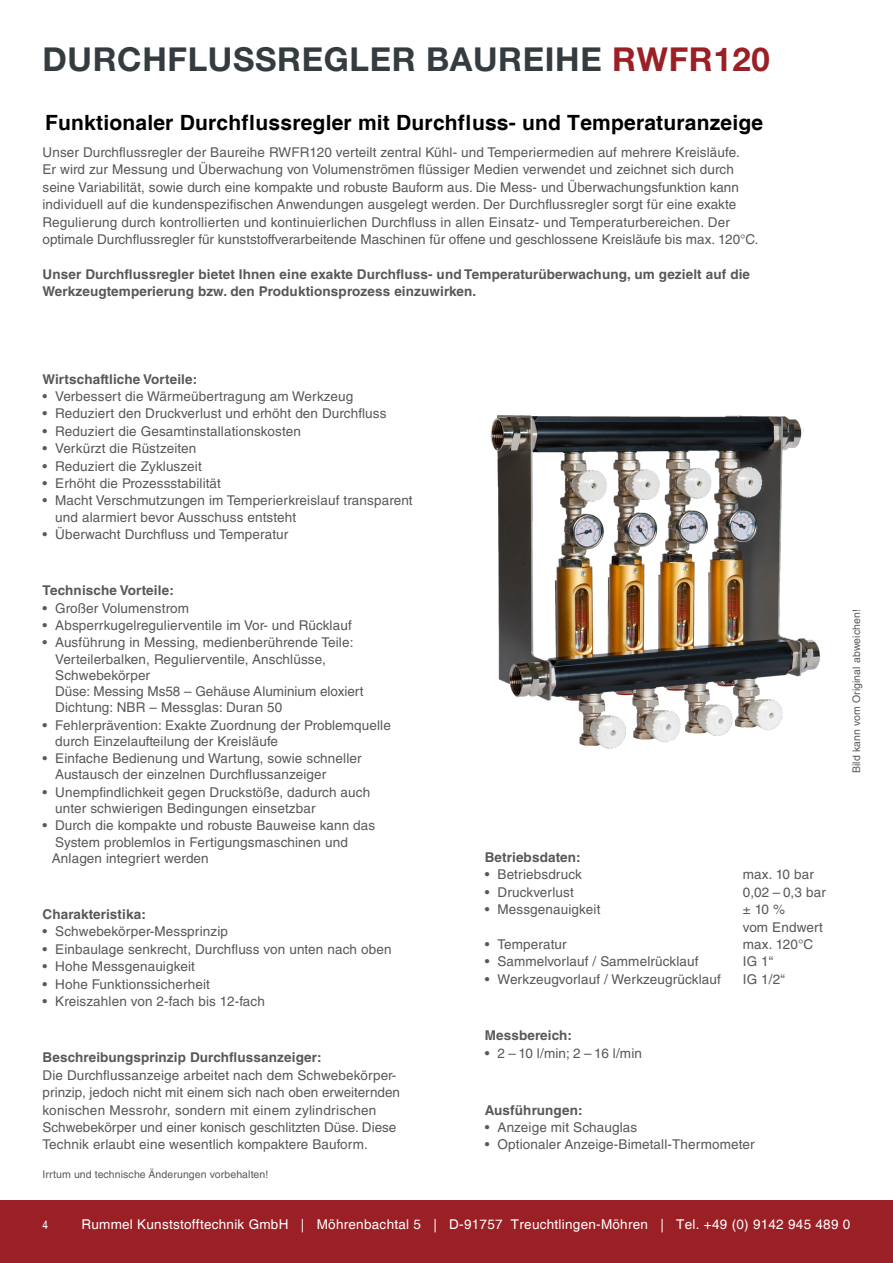
<style>
.page{position:relative;width:893px;height:1263px;background:#fff}
.page>*{position:absolute;margin:0;border:0;box-sizing:border-box;transform-origin:0 0}
.t1{font:700 33px "Helvetica Neue LT Std";letter-spacing:.02em;color:#343c3f}
.t2{font:700 21px "Helvetica";letter-spacing:.01em;color:#000}
.t3{font:13.5px/17.4px "Helvetica LT Std";letter-spacing:.01em;color:#58585a}
.t4{font:700 13.5px/17.4px "Helvetica LT Std";letter-spacing:.01em;color:#58585a}
.t5{font:13.5px "Helvetica";letter-spacing:.02em;color:#fff}
.t6{font:condensed 12px "Helvetica";color:#fff}
.t7{font:10.5px "Helvetica LT Std";letter-spacing:.01em;color:#58585a}
.s1{color:#9b2026}
</style>
<div class="page">
<div style="left:0;top:1200px;width:893px;height:63px;background:#9b2026"></div>
<img style="left:490px;top:415px;width:330px;height:333px">
<h1 class="t1" style="left:43px;top:39px;width:729px">DURCHFLUSSREGLER BAUREIHE <span class="s1">RWFR120</span></h1>
<h2 class="t2" style="left:45px;top:109px;width:720px">Funktionaler Durchflussregler mit Durchfluss- und Temperaturanzeige</h2>
<p class="t3" style="left:43px;top:143px;width:718px">Unser Durchflussregler der Baureihe RWFR120 verteilt zentral Kühl- und Temperiermedien auf mehrere Kreisläufe.<br>Er wird zur Messung und Überwachung von Volumenströmen flüssiger Medien verwendet und zeichnet sich durch seine Variabilität, sowie durch eine kompakte und robuste Bauform aus. Die Mess- und Überwachungsfunktion kann individuell auf die kundenspezifischen Anwendungen ausgelegt werden. Der Durchflussregler sorgt für eine exakte Regulierung durch kontrollierten und kontinuierlichen Durchfluss in allen Einsatz- und Temperaturbereichen. Der optimale Durchflussregler für kunststoffverarbeitende Maschinen für offene und geschlossene Kreisläufe bis max. 120°C.</p>
<p class="t4" style="left:43px;top:265px;width:709px">Unser Durchflussregler bietet Ihnen eine exakte Durchfluss- und Temperaturüberwachung, um gezielt auf die<br>Werkzeugtemperierung bzw. den Produktionsprozess einzuwirken.</p>
<p class="t4" style="left:43px;top:370px;width:156px">Wirtschaftliche Vorteile:</p>
<p class="t3" style="left:43px;top:387px;width:312px">• Verbessert die Wärmeübertragung am Werkzeug</p>
<p class="t3" style="left:43px;top:405px;width:345px">• Reduziert den Druckverlust und erhöht den Durchfluss</p>
<p class="t3" style="left:43px;top:422px;width:260px">• Reduziert die Gesamtinstallationskosten</p>
<p class="t3" style="left:43px;top:440px;width:155px">• Verkürzt die Rüstzeiten</p>
<p class="t3" style="left:43px;top:457px;width:161px">• Reduziert die Zykluszeit</p>
<p class="t3" style="left:43px;top:474px;width:180px">• Erhöht die Prozessstabilität</p>
<p class="t3" style="left:55px;top:492px;width:359px;line-height:16.2px;text-indent:-13px">• Macht Verschmutzungen im Temperierkreislauf transparent und alarmiert bevor Ausschuss entsteht</p>
<p class="t3" style="left:43px;top:525px;width:247px">• Überwacht Durchfluss und Temperatur</p>
<p class="t4" style="left:43px;top:581px;width:133px">Technische Vorteile:</p>
<p class="t3" style="left:43px;top:599px;width:148px">• Großer Volumenstrom</p>
<p class="t3" style="left:43px;top:616px;width:311px">• Absperrkugelregulierventile im Vor- und Rücklauf</p>
<p class="t3" style="left:55px;top:634px;width:310px;line-height:16.2px;text-indent:-13px">• Ausführung in Messing, medienberührende Teile:<br>Verteilerbalken, Regulierventile, Anschlüsse, Schwebekörper<br>Düse: Messing Ms58 – Gehäuse Aluminium eloxiert Dichtung: NBR – Messglas: Duran 50</p>
<p class="t3" style="left:55px;top:717px;width:337px;line-height:16.2px;text-indent:-13px">• Fehlerprävention: Exakte Zuordnung der Problemquelle durch Einzelaufteilung der Kreisläufe</p>
<p class="t3" style="left:55px;top:750px;width:308px;line-height:16.2px;text-indent:-13px">• Einfache Bedienung und Wartung, sowie schneller<br>Austausch der einzelnen Durchflussanzeiger</p>
<p class="t3" style="left:55px;top:784px;width:316px;line-height:16.2px;text-indent:-13px">• Unempfindlichkeit gegen Druckstöße, dadurch auch unter schwierigen Bedingungen einsetzbar</p>
<p class="t3" style="left:52px;top:817px;width:325px;line-height:16.2px;text-indent:-9px">• Durch die kompakte und robuste Bauweise kann das<br>System problemlos in Fertigungsmaschinen und<br>Anlagen integriert werden</p>
<p class="t4" style="left:43px;top:905px;width:105px">Charakteristika:</p>
<p class="t3" style="left:43px;top:923px;width:187px">• Schwebekörper-Messprinzip</p>
<p class="t3" style="left:43px;top:940px;width:351px">• Einbaulage senkrecht, Durchfluss von unten nach oben</p>
<p class="t3" style="left:43px;top:958px;width:154px">• Hohe Messgenauigkeit</p>
<p class="t3" style="left:43px;top:975px;width:169px">• Hohe Funktionssicherheit</p>
<p class="t3" style="left:43px;top:992px;width:224px">• Kreiszahlen von 2-fach bis 12-fach</p>
<p class="t4" style="left:43px;top:1049px;width:281px">Beschreibungsprinzip Durchflussanzeiger:</p>
<p class="t3" style="left:43px;top:1066px;width:359px">Die Durchflussanzeige arbeitet nach dem Schwebekörper&shy;prinzip, jedoch nicht mit einem sich nach oben erweiternden konischen Messrohr, sondern mit einem zylindrischen Schwebekörper und einer konisch geschlitzten Düse. Diese Technik erlaubt eine wesentlich kompaktere Bauform.</p>
<p class="t7" style="left:43px;top:1168px;width:227px">Irrtum und technische Änderungen vorbehalten!</p>
<p class="t7" style="left:850px;top:773px;width:165px;rotate:-90deg">Bild kann vom Original abweichen!</p>
<p class="t4" style="left:485px;top:848px;width:97px">Betriebsdaten:</p>
<p class="t3" style="left:485px;top:866px;width:99px">• Betriebsdruck</p>
<p class="t3" style="left:743px;top:866px;width:73px">max. 10 bar</p>
<p class="t3" style="left:485px;top:883px;width:91px">• Druckverlust</p>
<p class="t3" style="left:743px;top:883px;width:85px">0,02 – 0,3 bar</p>
<p class="t3" style="left:485px;top:901px;width:117px">• Messgenauigkeit</p>
<p class="t3" style="left:743px;top:901px;width:82px">± 10 %<br>vom Endwert</p>
<p class="t3" style="left:485px;top:935px;width:83px">• Temperatur</p>
<p class="t3" style="left:743px;top:935px;width:72px">max. 120°C</p>
<p class="t3" style="left:485px;top:953px;width:215px">• Sammelvorlauf / Sammelrücklauf</p>
<p class="t3" style="left:743px;top:953px;width:32px">IG 1“</p>
<p class="t3" style="left:485px;top:970px;width:238px">• Werkzeugvorlauf / Werkzeugrücklauf</p>
<p class="t3" style="left:743px;top:970px;width:44px">IG 1/2“</p>
<p class="t4" style="left:485px;top:1026px;width:89px">Messbereich:</p>
<p class="t3" style="left:485px;top:1044px;width:159px">• 2 – 10 l/min; 2 – 16 l/min</p>
<p class="t4" style="left:485px;top:1101px;width:99px">Ausführungen:</p>
<p class="t3" style="left:485px;top:1118px;width:154px">• Anzeige mit Schauglas</p>
<p class="t3" style="left:485px;top:1136px;width:271px">• Optionaler Anzeige-Bimetall-Thermometer</p>
<p class="t6" style="left:43px;top:1218px;width:7px">4</p>
<p class="t5" style="left:81px;top:1217px;width:770px">Rummel Kunststofftechnik GmbH | Möhrenbachtal 5 | D-91757 Treuchtlingen-Möhren | Tel. +49 (0) 9142 945 489 0</p>
</div>
